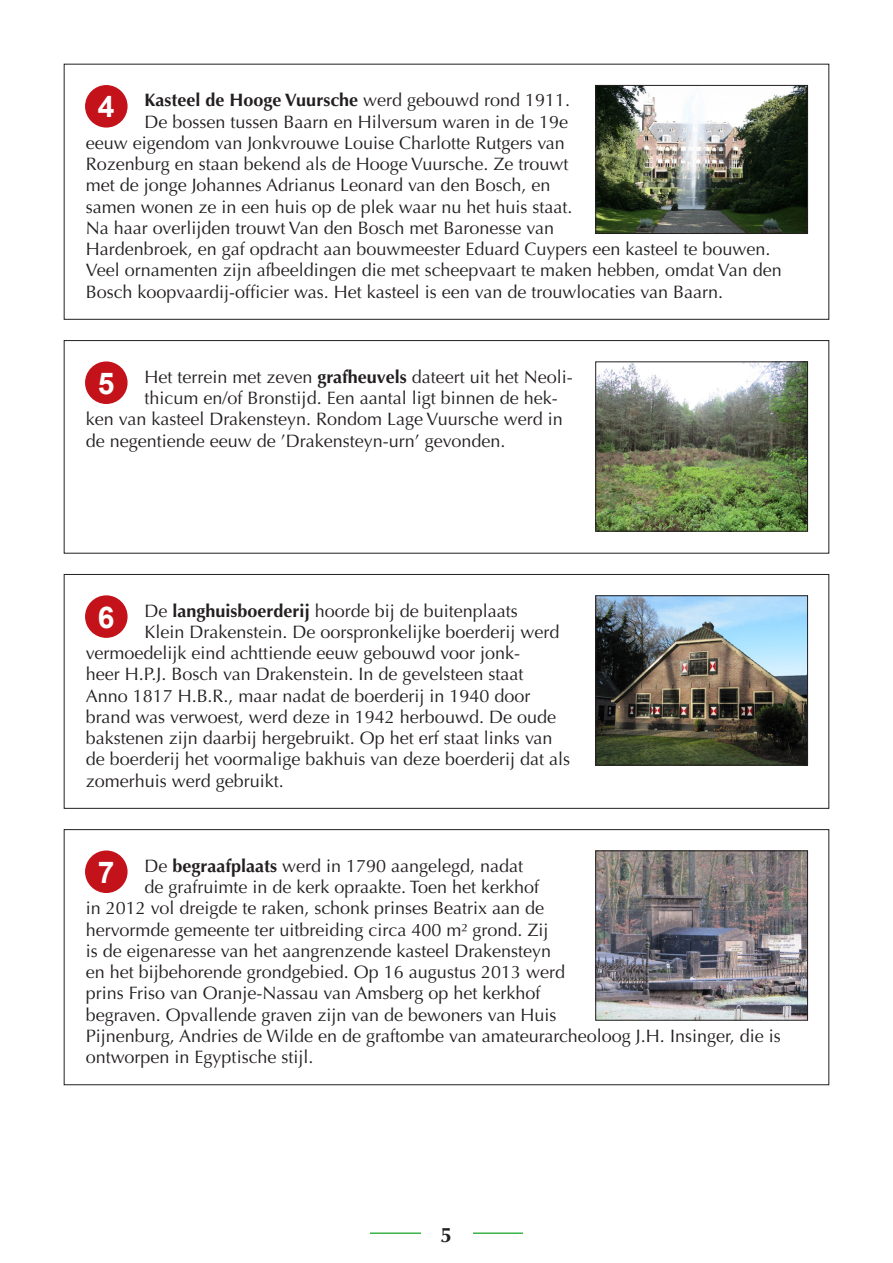
<style>
.page{position:relative;width:893px;height:1263px;background:#fff}
.page>*{position:absolute;margin:0;border:0;box-sizing:border-box;transform-origin:0 0}
.Nummer_diap_objectom{font:700 30px "Arial";color:#fff}
.t1{font:700 21px "Optima";color:#231f20}
.Objectomschrijving{font:18px "Optima";color:#231f20}
.Objectomschrijving-2{font:700 18px "Optima";color:#231f20}
.s1{font-weight:400}
.s2{font-weight:700}
</style>
<div class="page">
<hr style="left:370px;top:1232px;width:153px;height:2px;background:#3ab54a">
<div style="left:421px;top:1199px;width:51px;height:43px;background:#fff"></div>
<div style="left:64px;top:340px;width:765px;height:214px;border:1px solid #231f20"></div>
<img style="left:597px;top:363px;width:209px;height:166px">
<div style="left:595px;top:361px;width:213px;height:170px;border:1px solid #231f20"></div>
<div style="left:86px;top:362px;width:41px;height:41px;background:#c4121a;border-radius:50%"></div>
<div style="left:85px;top:361px;width:43px;height:43px;border:2px solid #c4121a;border-radius:50%"></div>
<div style="left:64px;top:574px;width:765px;height:235px;border:1px solid #231f20"></div>
<img style="left:597px;top:597px;width:209px;height:166px">
<div style="left:595px;top:595px;width:213px;height:170px;border:1px solid #231f20"></div>
<div style="left:86px;top:596px;width:41px;height:41px;background:#c4121a;border-radius:50%"></div>
<div style="left:85px;top:595px;width:43px;height:43px;border:2px solid #c4121a;border-radius:50%"></div>
<div style="left:64px;top:829px;width:765px;height:256px;border:1px solid #231f20"></div>
<img style="left:597px;top:852px;width:209px;height:166px">
<div style="left:595px;top:850px;width:213px;height:170px;border:1px solid #231f20"></div>
<div style="left:86px;top:851px;width:41px;height:41px;background:#c4121a;border-radius:50%"></div>
<div style="left:85px;top:850px;width:43px;height:43px;border:2px solid #c4121a;border-radius:50%"></div>
<div style="left:64px;top:64px;width:765px;height:256px;border:1px solid #231f20"></div>
<img style="left:597px;top:87px;width:209px;height:145px">
<div style="left:595px;top:85px;width:213px;height:149px;border:1px solid #231f20"></div>
<div style="left:86px;top:86px;width:41px;height:41px;background:#c4121a;border-radius:50%"></div>
<div style="left:85px;top:85px;width:43px;height:43px;border:2px solid #c4121a;border-radius:50%"></div>
<p class="Objectomschrijving-2" style="left:145px;top:90px;width:427px">Kasteel de Hooge Vuursche <span class="s1">werd gebouwd rond 1911.</span></p>
<p class="Objectomschrijving" style="left:145px;top:111px;width:425px">De bossen tussen Baarn en Hilversum waren in de 19e</p>
<p class="Objectomschrijving" style="left:86px;top:132px;width:481px">eeuw eigendom van Jonkvrouwe Louise Charlotte Rutgers van</p>
<p class="Objectomschrijving" style="left:86px;top:154px;width:484px">Rozenburg en staan bekend als de Hooge Vuursche. Ze trouwt</p>
<p class="Objectomschrijving" style="left:86px;top:175px;width:466px">met de jonge Johannes Adrianus Leonard van den Bosch, en</p>
<p class="Objectomschrijving" style="left:86px;top:196px;width:488px">samen wonen ze in een huis op de plek waar nu het huis staat.</p>
<p class="Objectomschrijving" style="left:86px;top:217px;width:470px">Na haar overlijden trouwt Van den Bosch met Baronesse van</p>
<p class="Objectomschrijving" style="left:86px;top:239px;width:686px">Hardenbroek, en gaf opdracht aan bouwmeester Eduard Cuypers een kasteel te bouwen.</p>
<p class="Objectomschrijving" style="left:86px;top:260px;width:697px">Veel ornamenten zijn afbeeldingen die met scheepvaart te maken hebben, omdat Van den</p>
<p class="Objectomschrijving" style="left:86px;top:281px;width:639px">Bosch koopvaardij-officier was. Het kasteel is een van de trouwlocaties van Baarn.</p>
<p class="Nummer_diap_objectom" style="left:98px;top:87px;width:18px">4</p>
<p class="Objectomschrijving" style="left:145px;top:366px;width:430px">Het terrein met zeven <span class="s2">grafheuvels</span> dateert uit het Neoli-</p>
<p class="Objectomschrijving" style="left:145px;top:387px;width:415px">thicum en/of Bronstijd. Een aantal ligt binnen de hek-</p>
<p class="Objectomschrijving" style="left:86px;top:409px;width:478px">ken van kasteel Drakensteyn. Rondom Lage Vuursche werd in</p>
<p class="Objectomschrijving" style="left:86px;top:430px;width:421px">de negentiende eeuw de ’Drakensteyn-urn’ gevonden.</p>
<p class="Nummer_diap_objectom" style="left:98px;top:363px;width:18px">5</p>
<p class="Objectomschrijving" style="left:145px;top:600px;width:375px">De <span class="s2">langhuisboerderij</span> hoorde bij de buitenplaats</p>
<p class="Objectomschrijving" style="left:145px;top:621px;width:416px">Klein Drakenstein. De oorspronkelijke boerderij werd</p>
<p class="Objectomschrijving" style="left:86px;top:643px;width:436px">vermoedelijk eind achttiende eeuw gebouwd voor jonk-</p>
<p class="Objectomschrijving" style="left:86px;top:664px;width:439px">heer H.P.J. Bosch van Drakenstein. In de gevelsteen staat</p>
<p class="Objectomschrijving" style="left:86px;top:685px;width:446px">Anno 1817 H.B.R., maar nadat de boerderij in 1940 door</p>
<p class="Objectomschrijving" style="left:86px;top:706px;width:472px">brand was verwoest, werd deze in 1942 herbouwd. De oude</p>
<p class="Objectomschrijving" style="left:86px;top:728px;width:468px">bakstenen zijn daarbij hergebruikt. Op het erf staat links van</p>
<p class="Objectomschrijving" style="left:86px;top:749px;width:486px">de boerderij het voormalige bakhuis van deze boerderij dat als</p>
<p class="Objectomschrijving" style="left:86px;top:770px;width:200px">zomerhuis werd gebruikt.</p>
<p class="Nummer_diap_objectom" style="left:98px;top:597px;width:18px">6</p>
<p class="Objectomschrijving" style="left:145px;top:855px;width:380px">De <span class="s2">begraafplaats</span> werd in 1790 aangelegd, nadat</p>
<p class="Objectomschrijving" style="left:145px;top:876px;width:396px">de grafruimte in de kerk opraakte. Toen het kerkhof</p>
<p class="Objectomschrijving" style="left:86px;top:898px;width:460px">in 2012 vol dreigde te raken, schonk prinses Beatrix aan de</p>
<p class="Objectomschrijving" style="left:86px;top:919px;width:464px">hervormde gemeente ter uitbreiding circa 400 m² grond. Zij</p>
<p class="Objectomschrijving" style="left:86px;top:940px;width:467px">is de eigenaresse van het aangrenzende kasteel Drakensteyn</p>
<p class="Objectomschrijving" style="left:86px;top:961px;width:481px">en het bijbehorende grondgebied. Op 16 augustus 2013 werd</p>
<p class="Objectomschrijving" style="left:86px;top:983px;width:456px">prins Friso van Oranje-Nassau van Amsberg op het kerkhof</p>
<p class="Objectomschrijving" style="left:86px;top:1004px;width:472px">begraven. Opvallende graven zijn van de bewoners van Huis</p>
<p class="Objectomschrijving" style="left:86px;top:1025px;width:696px">Pijnenburg, Andries de Wilde en de graftombe van amateurarcheoloog J.H. Insinger, die is</p>
<p class="Objectomschrijving" style="left:86px;top:1046px;width:229px">ontworpen in Egyptische stijl.</p>
<p class="Nummer_diap_objectom" style="left:98px;top:852px;width:18px">7</p>
<p class="t1" style="left:441px;top:1222px;width:13px">5</p>
</div>
